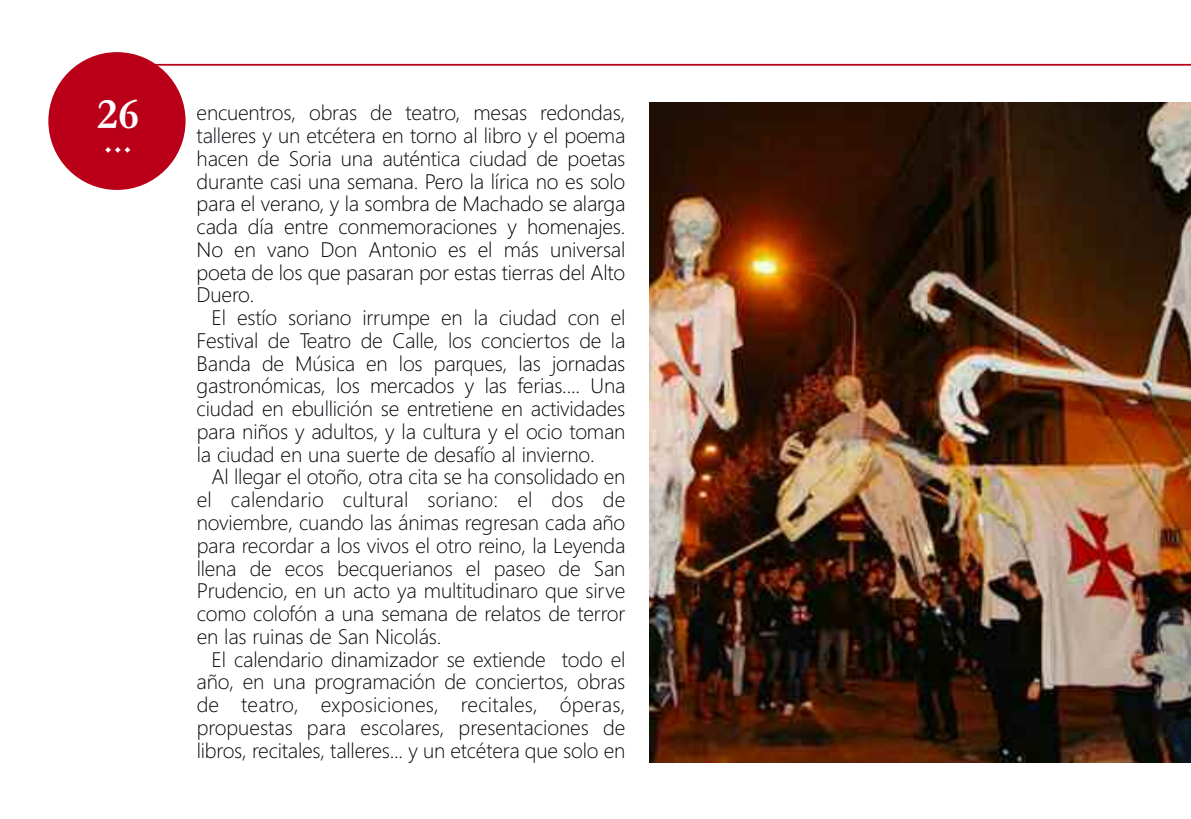
<style>
.page{position:relative;width:1191px;height:819px;background:#fff}
.page>*{position:absolute;margin:0;border:0;box-sizing:border-box;transform-origin:0 0}
.t1{font:700 43.75px "Garamond";color:#fff}
.t2{font:42px "Goudy Old Style T";color:#fff}
.t3{font:300 21px/22.8px "Segoe UI";letter-spacing:-.01em;color:#00060a;text-align:justify}
.t4{font:300 21px/22.8px "Segoe UI";letter-spacing:-.01em;color:#000006;text-align:justify}
.s1{color:#00060a}
.s2{color:#000006}
</style>
<div class="page">
<hr style="left:98px;top:64px;width:1093px;height:2px;background:#ba0019">
<img style="left:649px;top:103px;width:542px;height:659px">
<div style="left:48px;top:52px;width:138px;height:138px;background:#ba0019;border-radius:50%"></div>
<h1 class="t1" style="left:97px;top:87px;width:43px">26</h1>
<h2 class="t2" style="left:103px;top:113px;width:31px">...</h2>
<p class="t4" style="left:197px;top:102px;width:430px"><span class="s1">encuentros, obras de teatro, mesas redondas, talleres y un etcétera en torno al libro y el poema hacen de Soria una auténtica ciudad de poetas durante casi una semana.</span> Pero la lírica no es solo para el verano, y la sombra de Machado se alarga cada día entre conmemoraciones y homenajes.<br>No en vano Don Antonio es el más universal poeta de los que pasaran por estas tierras del Alto Duero.</p>
<p class="t3" style="left:197px;top:306px;width:430px;text-indent:15px">El estío soriano irrumpe en la ciudad con el Festival de Teatro de Calle, los conciertos de la Banda de Música en los parques, <span class="s2">las jornadas gastronómicas, los mercados y las ferias....</span> Una ciudad en ebullición se entretiene en actividades para niños y adultos, y la cultura y el ocio toman la ciudad en una suerte de desafío al invierno.</p>
<p class="t3" style="left:197px;top:466px;width:430px;text-indent:15px">Al llegar el otoño, otra cita se ha consolidado en el calendario cultural soriano: el dos de noviembre, cuando las ánimas regresan cada año para recordar a los vivos el otro reino, la Leyenda llena de ecos becquerianos el paseo de San Prudencio, en un acto ya multitudinaro que sirve como colofón a una semana de relatos de terror en las ruinas de San Nicolás.</p>
<p class="t3" style="left:197px;top:648px;width:430px;text-indent:15px">El calendario <span class="s2">dinamizador</span> se extiende todo el año, en una programación de conciertos, obras de teatro, exposiciones, recitales, óperas, propuestas para escolares, presentaciones de libros, recitales, talleres... y un etcétera que solo en</p>
</div>
